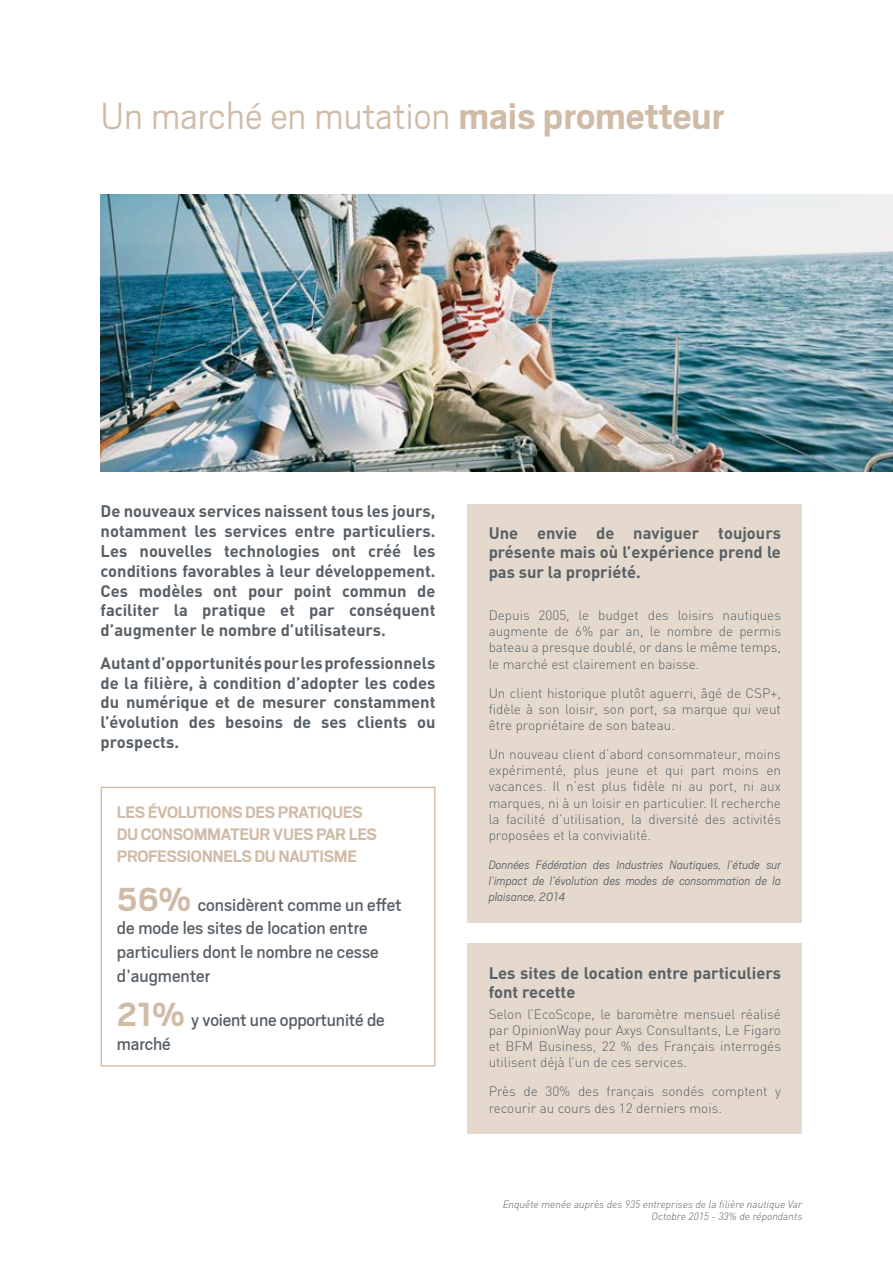
<style>
.page{position:relative;width:893px;height:1263px;background:#fff}
.page>*{position:absolute;margin:0;border:0;box-sizing:border-box;transform-origin:0 0}
.t1{font:300 42px "Scout";color:#d0bba7}
.t2{font:19.8px/23.9px "Scout";color:#586066}
.t3{font:700 18.45px/22.2px "Scout";letter-spacing:-.02em;color:#d0bba7}
.t4{font:700 16.5px/19.8px "DIN";color:#586066;text-align:justify}
.t5{font:300 13.5px/16.2px "DIN";color:#586066;text-align:justify}
.t6{font:italic 300 13.5px/16.2px "Scout";color:#586066;text-align:justify}
.t7{font:italic 300 10.5px/12.6px "DIN";color:#586066;text-align:right}
.s1{font-weight:700}
.s2{font-weight:700;font-size:37.05px;color:#d0bba7}
</style>
<div class="page">
<div style="left:467px;top:504px;width:335px;height:418px;background:#e5d9cd"></div>
<div style="left:467px;top:944px;width:335px;height:190px;background:#e5d9cd"></div>
<div style="left:101px;top:787px;width:334px;height:279px;border:1px solid #d0bba7"></div>
<img style="left:101px;top:194px;width:792px;height:278px">
<h1 class="t1" style="left:101px;top:89px;width:626px">Un marché en mutation <span class="s1">mais prometteur</span></h1>
<p class="t4" style="left:101px;top:501px;width:336px">De nouveaux services naissent tous les jours, notamment les services entre particuliers.<br>Les nouvelles technologies ont créé les conditions favorables à leur développement.<br>Ces modèles ont pour point commun de faciliter la pratique et par conséquent d’augmenter le nombre d’utilisateurs.</p>
<p class="t4" style="left:101px;top:652px;width:336px">Autant d’opportunités pour les professionnels de la filière, à condition d’adopter les codes du numérique et de mesurer constamment l’évolution des besoins de ses clients ou prospects.</p>
<h3 class="t3" style="left:117px;top:800px;width:262px">LES ÉVOLUTIONS DES PRATIQUES<br>DU CONSOMMATEUR VUES PAR LES<br>PROFESSIONNELS DU NAUTISME</h3>
<h2 class="t2" style="left:117px;top:891px;width:286px"><span class="s2">56%</span> considèrent comme un effet de mode les sites de location entre particuliers dont le nombre ne cesse d’augmenter</h2>
<h2 class="t2" style="left:117px;top:1007px;width:269px"><span class="s2">21%</span> y voient une opportunité de marché</h2>
<p class="t4" style="left:489px;top:522px;width:294px">Une envie de naviguer toujours présente mais où l’expérience prend le pas sur la propriété.</p>
<p class="t5" style="left:489px;top:607px;width:294px">Depuis 2005, le budget des loisirs nautiques augmente de 6% par an, le nombre de permis bateau a presque doublé, or dans le même temps, le marché est clairement en baisse.</p>
<p class="t5" style="left:489px;top:684px;width:294px">Un client historique plutôt aguerri, âgé de CSP+, fidèle à son loisir, son port, sa marque qui veut être propriétaire de son bateau.</p>
<p class="t5" style="left:489px;top:746px;width:294px">Un nouveau client d’abord consommateur, moins expérimenté, plus jeune et qui part moins en vacances. Il n’est plus fidèle ni au port, ni aux marques, ni à un loisir en particulier. Il recherche la facilité d’utilisation, la diversité des activités proposées et la convivialité.</p>
<p class="t6" style="left:489px;top:856px;width:294px">Données Fédération des Industries Nautiques, l’étude sur l’impact de l’évolution des modes de consommation de la plaisance, 2014</p>
<p class="t4" style="left:489px;top:962px;width:294px">Les sites de location entre particuliers font recette</p>
<p class="t5" style="left:489px;top:1006px;width:294px">Selon l’EcoScope, le baromètre mensuel réalisé par OpinionWay pour Axys Consultants, Le Figaro et BFM Business, 22 % des Français interrogés utilisent déjà l’un de ces services.</p>
<p class="t5" style="left:489px;top:1083px;width:294px">Près de 30% des français sondés comptent y recourir au cours des 12 derniers mois.</p>
<p class="t7" style="left:503px;top:1197px;width:301px">Enquête menée auprès des 935 entreprises de la filière nautique Var<br>Octobre 2015 - 33% de répondants</p>
</div>
